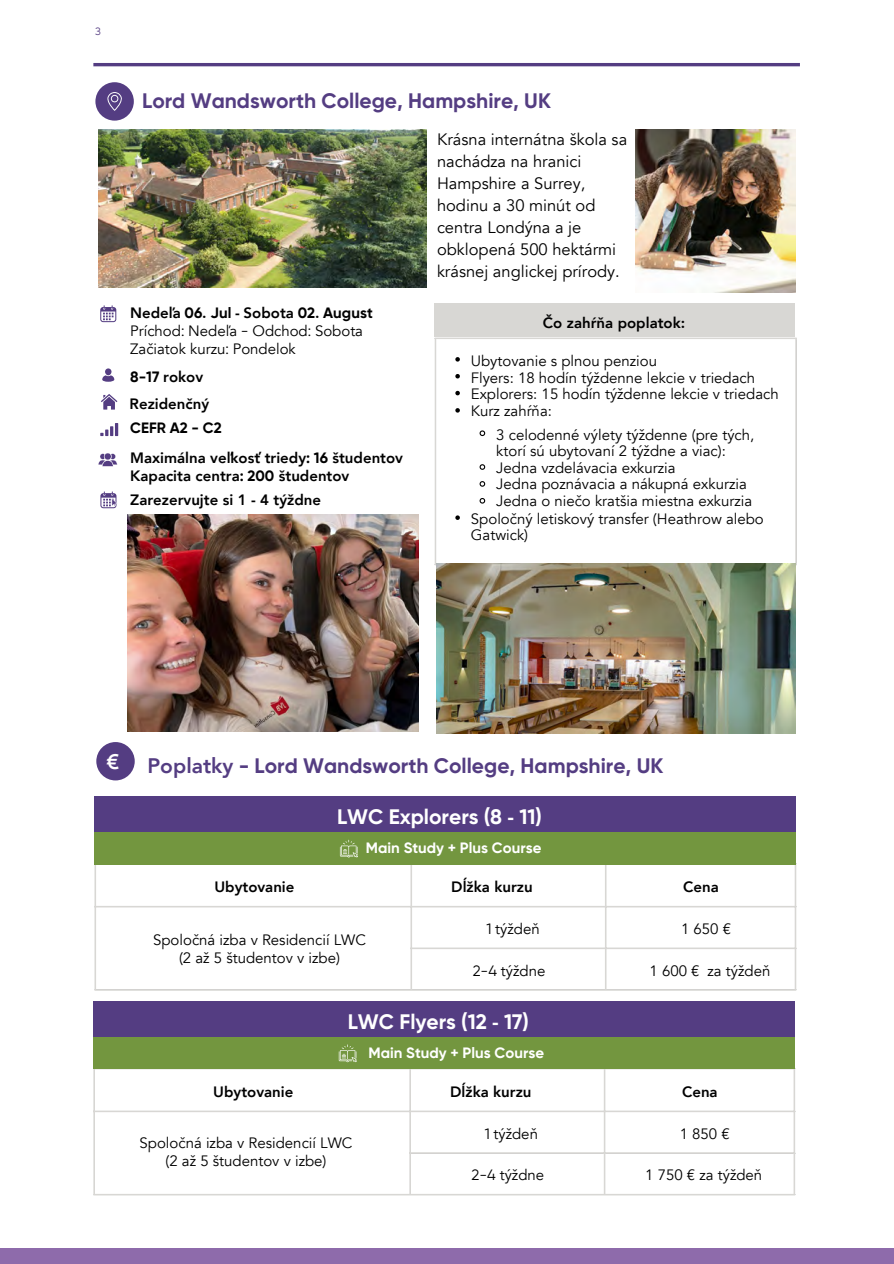
<style>
.page{position:relative;width:894px;height:1264px;background:#fff}
.page>*{position:absolute;margin:0;border:0;box-sizing:border-box;transform-origin:0 0}
.t1{font:700 21px "Gilroy";color:#543d82}
.t2{font:700 21px "Gilroy";color:#fff}
.t3{font:800 21px "Avenir";color:#fff}
.t4{font:16.5px/22px "Avenir";color:#000}
.t5{font:15px/16.6px "Avenir";color:#000}
.t6{font:800 15px/27px "Avenir";color:#000}
.t7{font:700 15px "Gilroy";color:#fff}
.t8{font:10.5px "TT Norms Pro";color:#553d82}
.s1{font-weight:800}
.s2{font-family:"Gilroy";font-weight:700}
.s3{font-family:"Gilroy"}
.s4{font-family:"Avenir";font-weight:800}
</style>
<div class="page">
<hr style="left:93px;top:63px;width:706px;height:3px;background:#543d82">
<div style="left:95px;top:82px;width:39px;height:39px;background:#543d82;border-radius:50%"></div>
<svg style="left:107px;top:92px;width:15px;height:19px"></svg>
<div style="left:96px;top:742px;width:39px;height:38px;background:#543d82;border-radius:50%"></div>
<img style="left:98px;top:129px;width:328px;height:158px">
<svg style="left:100px;top:423px;width:18px;height:13px"></svg>
<svg style="left:101px;top:394px;width:16px;height:15px"></svg>
<svg style="left:100px;top:305px;width:16px;height:17px"></svg>
<div style="left:105px;top:368px;width:6px;height:7px;background:#543d82;border-radius:50%"></div>
<svg style="left:102px;top:375px;width:12px;height:7px"></svg>
<svg style="left:100px;top:491px;width:17px;height:17px"></svg>
<svg style="left:98px;top:453px;width:19px;height:13px"></svg>
<div style="left:434px;top:303px;width:360px;height:34px;background:#d8d7d4"></div>
<svg style="left:455px;top:357px;width:4px;height:4px"></svg>
<svg style="left:455px;top:374px;width:4px;height:4px"></svg>
<svg style="left:455px;top:391px;width:4px;height:4px"></svg>
<svg style="left:455px;top:408px;width:4px;height:4px"></svg>
<svg style="left:479px;top:430px;width:7px;height:7px"></svg>
<svg style="left:479px;top:464px;width:7px;height:6px"></svg>
<svg style="left:479px;top:481px;width:7px;height:6px"></svg>
<svg style="left:479px;top:498px;width:7px;height:6px"></svg>
<svg style="left:455px;top:515px;width:4px;height:5px"></svg>
<hr style="left:434px;top:339px;width:2px;height:225px;background:#d8d7d4">
<hr style="left:795px;top:339px;width:1px;height:225px;background:#d8d7d4">
<hr style="left:434px;top:337px;width:362px;height:2px;background:#d8d7d4">
<hr style="left:434px;top:564px;width:362px;height:1px;background:#d8d7d4">
<div style="left:0;top:1247px;width:893px;height:16px;background:#8e6bab"></div>
<img style="left:635px;top:129px;width:160px;height:163px">
<hr style="left:94px;top:864px;width:2px;height:125px;background:#d8d7d4">
<hr style="left:410px;top:864px;width:2px;height:125px;background:#d8d7d4">
<hr style="left:604px;top:864px;width:2px;height:125px;background:#d8d7d4">
<hr style="left:794px;top:864px;width:2px;height:125px;background:#d8d7d4">
<hr style="left:94px;top:905px;width:702px;height:2px;background:#d8d7d4">
<hr style="left:410px;top:947px;width:386px;height:2px;background:#d8d7d4">
<hr style="left:94px;top:989px;width:702px;height:1px;background:#d8d7d4">
<div style="left:94px;top:830px;width:702px;height:34px;background:#73963f"></div>
<div style="left:94px;top:796px;width:702px;height:35px;background:#543d82"></div>
<svg style="left:340px;top:839px;width:18px;height:18px"></svg>
<hr style="left:93px;top:1069px;width:2px;height:124px;background:#d8d7d4">
<hr style="left:409px;top:1069px;width:2px;height:124px;background:#d8d7d4">
<hr style="left:603px;top:1069px;width:2px;height:124px;background:#d8d7d4">
<hr style="left:793px;top:1069px;width:1px;height:124px;background:#d8d7d4">
<hr style="left:93px;top:1110px;width:701px;height:2px;background:#d8d7d4">
<hr style="left:409px;top:1152px;width:385px;height:1px;background:#d8d7d4">
<hr style="left:93px;top:1193px;width:701px;height:2px;background:#d8d7d4">
<div style="left:93px;top:1035px;width:701px;height:34px;background:#73963f"></div>
<div style="left:93px;top:1000px;width:701px;height:36px;background:#543d82"></div>
<svg style="left:339px;top:1044px;width:18px;height:18px"></svg>
<img style="left:127px;top:515px;width:291px;height:216px">
<img style="left:436px;top:563px;width:359px;height:170px">
<p class="t8" style="left:95px;top:25px;width:7px">3</p>
<p class="t1" style="left:142px;top:88px;width:410px">Lord Wandsworth College, Hampshire, UK</p>
<p class="t5" style="left:130px;top:303px;width:244px;line-height:18.5px"><span class="s1">Nedeľa</span> <span class="s2">06</span><span class="s1">.</span> <span class="s2">Jul</span> <span class="s1">- Sobota</span> <span class="s2">02</span><span class="s1">.</span> <span class="s2">August<br></span>Príchod<span class="s3">:</span> Nedeľa <span class="s3">-</span> Odchod<span class="s3">:</span> Sobota<br>Začiatok kurzu<span class="s3">:</span> Pondelok</p>
<p class="t6" style="left:130px;top:363px;width:81px"><span class="s2">8-17</span> rokov<br>Rezidenčný</p>
<p class="t6" style="left:130px;top:412px;width:274px;line-height:30px"><span class="s2">CEFR A2 - C2<br></span>Maximálna veľkosť triedy<span class="s2">: 16</span> študentov</p>
<p class="t6" style="left:130px;top:464px;width:221px;line-height:23.7px">Kapacita centra<span class="s2">: 200</span> študentov<br>Zarezervujte si 1 - 4 týždne</p>
<p class="t4" style="left:437px;top:128px;width:192px">Krásna internátna škola sa nachádza na hranici<br>Hampshire a Surrey, hodinu a 30 minút od centra Londýna a je obklopená 500 hektármi krásnej anglickej prírody.</p>
<p class="t6" style="left:543px;top:309px;width:144px">Čo zahŕňa poplatok:</p>
<p class="t5" style="left:470px;top:352px;width:309px">Ubytovanie s plnou penziou<br>Flyers: 18 hodín týždenne lekcie v triedach<br>Explorers: 15 hodín týždenne lekcie v triedach<br>Kurz zahŕňa:</p>
<p class="t5" style="left:496px;top:426px;width:259px">3 celodenné výlety týždenne (pre tých, ktorí sú ubytovaní 2 týždne a viac):<br>Jedna vzdelávacia exkurzia<br>Jedna poznávacia a nákupná exkurzia Jedna o niečo kratšia miestna exkurzia</p>
<p class="t5" style="left:471px;top:511px;width:294px;line-height:15.8px">Spoločný letiskový transfer (Heathrow alebo<br>Gatwick)</p>
<h1 class="t3" style="left:106px;top:745px;width:14px">€</h1>
<h1 class="t1" style="left:147px;top:752px;width:517px"><span class="s4">Poplatky</span> - Lord Wandsworth College, Hampshire, UK</h1>
<h1 class="t2" style="left:337px;top:804px;width:206px">LWC Explorers (8 <span class="s4">-</span> 11)</h1>
<h1 class="t7" style="left:366px;top:839px;width:177px">Main Study + Plus Course</h1>
<p class="t6" style="left:214px;top:873px;width:81px">Ubytovanie</p>
<p class="t6" style="left:451px;top:873px;width:83px">Dĺžka kurzu</p>
<h3 class="t6" style="left:683px;top:873px;width:37px">Cena</h3>
<h3 class="t5" style="left:153px;top:931px;width:214px;line-height:18px;text-align:center">Spoločná izba v Residencií LWC (2 až 5 študentov v izbe)</h3>
<h2 class="t5" style="left:486px;top:921px;width:55px"><span class="s3">1</span> týždeň</h2>
<h3 class="t5" style="left:680px;top:920px;width:52px">1 650 €</h3>
<h3 class="t5" style="left:472px;top:962px;width:74px"><span class="s3">2-4</span> týždne</h3>
<p class="t5" style="left:649px;top:962px;width:122px">1 600 € za týždeň</p>
<p class="t2" style="left:348px;top:1009px;width:183px">LWC Flyers (12 <span class="s4">-</span> 17)</p>
<p class="t7" style="left:368px;top:1043px;width:177px">Main Study + Plus Course</p>
<p class="t6" style="left:213px;top:1078px;width:81px">Ubytovanie</p>
<h3 class="t6" style="left:450px;top:1078px;width:83px">Dĺžka kurzu</h3>
<p class="t6" style="left:682px;top:1078px;width:37px">Cena</p>
<p class="t5" style="left:484px;top:1125px;width:55px"><span class="s3">1</span> týždeň</p>
<p class="t5" style="left:679px;top:1125px;width:52px">1 850 €</p>
<p class="t5" style="left:471px;top:1167px;width:74px"><span class="s3">2-4</span> týždne</p>
<p class="t5" style="left:645px;top:1167px;width:118px">1 750 € za týždeň</p>
<p class="t5" style="left:139px;top:1134px;width:214px;line-height:18px;text-align:center">Spoločná izba v Residencií LWC (2 až 5 študentov v izbe)</p>
</div>
